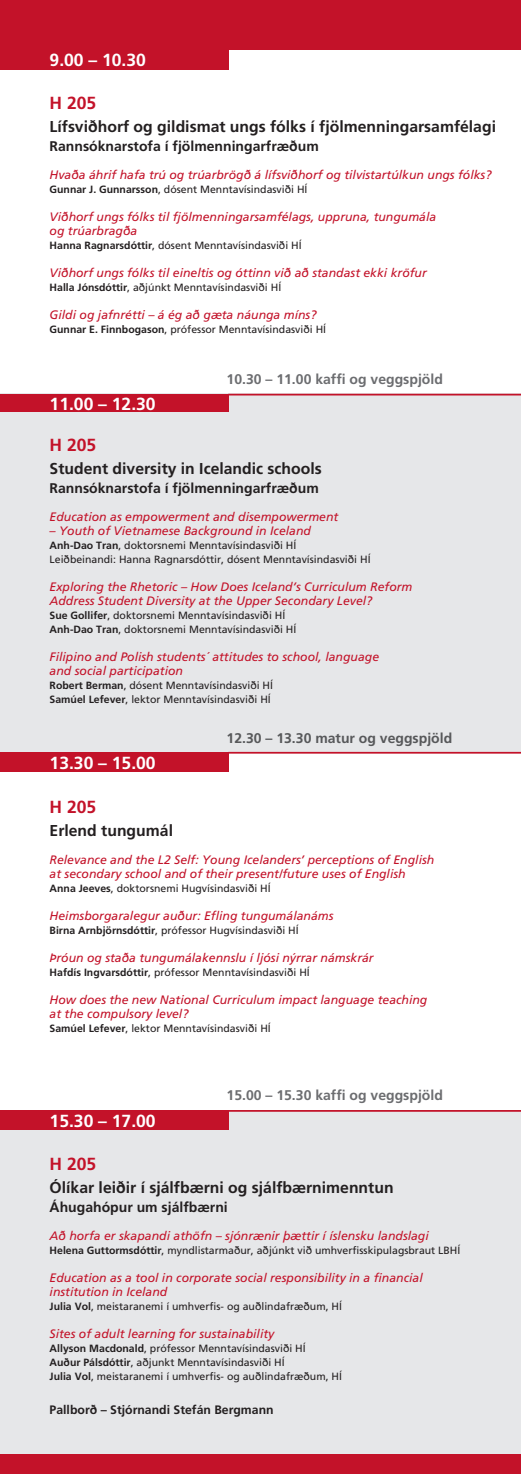
<style>
.page{position:relative;width:521px;height:1474px;background:#fff}
.page>*{position:absolute;margin:0;border:0;box-sizing:border-box;transform-origin:0 0}
.t1{font:700 17.5px "Frutiger";color:#fff}
.t2{font:700 17.5px "Frutiger";color:#c31229}
.t3{font:700 15.75px "Frutiger";color:#231f20}
.t4{font:700 14px "Frutiger";color:#231f20}
.t5{font:700 14px "Frutiger";color:#6c6d70}
.t6{font:700 14px "Frutiger";color:#57585a}
.t7{font:italic 12.25px/14px "Frutiger";color:#c31229}
.t8{font:700 12.25px "Frutiger";color:#231f20}
.t9{font:10.5px/14px "Frutiger";color:#231f20}
.s1{font-weight:700}
</style>
<div class="page">
<div style="left:0;top:1110px;width:521px;height:350px;background:#e6e7e9"></div>
<hr style="left:228px;top:1110px;width:293px;height:1px;background:#c31229">
<div style="left:0;top:394px;width:521px;height:358px;background:#e6e7e9"></div>
<div style="left:0;top:0;width:521px;height:50px;background:#c31229"></div>
<div style="left:0;top:45px;width:228px;height:24px;background:#c31229"></div>
<div style="left:0;top:394px;width:228px;height:17px;background:#c31229"></div>
<div style="left:0;top:752px;width:228px;height:19px;background:#c31229"></div>
<div style="left:0;top:1110px;width:228px;height:19px;background:#c31229"></div>
<hr style="left:228px;top:394px;width:293px;height:1px;background:#c31229">
<hr style="left:228px;top:752px;width:293px;height:1px;background:#c31229">
<div style="left:0;top:1453px;width:521px;height:20px;background:#c31229"></div>
<h1 class="t1" style="left:50px;top:50px;width:98px">9.00 – 10.30</h1>
<h1 class="t2" style="left:50px;top:93px;width:48px">H 205</h1>
<p class="t3" style="left:50px;top:117px;width:448px">Lífsviðhorf og gildismat ungs fólks í fjölmenningarsamfélagi</p>
<p class="t4" style="left:50px;top:138px;width:271px">Rannsóknarstofa í fjölmenningarfræðum</p>
<p class="t7" style="left:50px;top:168px;width:443px">Hvaða áhrif hafa trú og trúarbrögð á lífsviðhorf og tilvistartúlkun ungs fólks?</p>
<p class="t9" style="left:50px;top:183px;width:259px"><span class="s1">Gunnar J. Gunnarsson</span>, dósent Menntavísindasviði HÍ</p>
<p class="t7" style="left:50px;top:210px;width:388px">Viðhorf ungs fólks til fjölmenningarsamfélags, uppruna, tungumála og trúarbragða</p>
<p class="t9" style="left:50px;top:239px;width:254px"><span class="s1">Hanna Ragnarsdóttir</span>, dósent Menntavísindasviði HÍ</p>
<p class="t7" style="left:50px;top:266px;width:379px">Viðhorf ungs fólks til eineltis og óttinn við að standast ekki kröfur</p>
<p class="t9" style="left:50px;top:281px;width:233px"><span class="s1">Halla Jónsdóttir</span>, aðjúnkt Menntavísindasviði HÍ</p>
<p class="t7" style="left:50px;top:308px;width:268px">Gildi og jafnrétti – á ég að gæta náunga míns?</p>
<p class="t9" style="left:50px;top:323px;width:278px"><span class="s1">Gunnar E. Finnbogason</span>, prófessor Menntavísindasviði HÍ</p>
<h1 class="t1" style="left:50px;top:394px;width:108px">11.00 – 12.30</h1>
<p class="t5" style="left:227px;top:371px;width:218px">10.30 – 11.00 kaffi og veggspjöld</p>
<h1 class="t2" style="left:50px;top:434px;width:48px">H 205</h1>
<p class="t3" style="left:50px;top:459px;width:274px">Student diversity in Icelandic schools</p>
<p class="t4" style="left:50px;top:480px;width:271px">Rannsóknarstofa í fjölmenningarfræðum</p>
<p class="t7" style="left:50px;top:509px;width:290px">Education as empowerment and disempowerment</p>
<p class="t7" style="left:50px;top:523px;width:263px">– Youth of Vietnamese Background in Iceland</p>
<p class="t9" style="left:50px;top:538px;width:322px"><span class="s1">Anh-Dao Tran</span>, doktorsnemi Menntavísindasviði HÍ<br>Leiðbeinandi: Hanna Ragnarsdóttir, dósent Menntavísindasviði HÍ</p>
<p class="t7" style="left:50px;top:579px;width:364px">Exploring the Rhetoric – How Does Iceland’s Curriculum Reform<br>Address Student Diversity at the Upper Secondary Level?</p>
<p class="t9" style="left:50px;top:608px;width:248px"><span class="s1">Sue Gollifer</span>, doktorsnemi Menntavísindasviði HÍ<br><span class="s1">Anh-Dao Tran</span>, doktorsnemi Menntavísindasviði HÍ</p>
<p class="t7" style="left:50px;top:649px;width:331px">Filipino and Polish students´ attitudes to school, language and social participation</p>
<p class="t9" style="left:50px;top:678px;width:225px"><span class="s1">Robert Berman</span>, dósent Menntavísindasviði HÍ<br><span class="s1">Samúel Lefever</span>, lektor Menntavísindasviði HÍ</p>
<h1 class="t1" style="left:50px;top:752px;width:108px">13.30 – 15.00</h1>
<p class="t6" style="left:227px;top:729px;width:227px">12.30 – 13.30 matur og veggspjöld</p>
<h1 class="t2" style="left:50px;top:796px;width:48px">H 205</h1>
<p class="t3" style="left:50px;top:821px;width:125px">Erlend tungumál</p>
<p class="t7" style="left:50px;top:852px;width:386px">Relevance and the L2 Self: Young Icelanders’ perceptions of English at secondary school and of their present/future uses of English</p>
<p class="t9" style="left:50px;top:880px;width:223px"><span class="s1">Anna Jeeves</span>, doktorsnemi Hugvísindasviði HÍ</p>
<p class="t7" style="left:50px;top:908px;width:285px">Heimsborgaralegur auður: Efling tungumálanáms</p>
<p class="t9" style="left:50px;top:922px;width:251px"><span class="s1">Birna Arnbjörnsdóttir</span>, prófessor Hugvísindasviði HÍ</p>
<p class="t7" style="left:50px;top:950px;width:326px">Þróun og staða tungumálakennslu í ljósi nýrrar námskrár</p>
<p class="t9" style="left:50px;top:964px;width:262px"><span class="s1">Hafdís Ingvarsdóttir</span>, prófessor Menntavísindasviði HÍ</p>
<p class="t7" style="left:50px;top:992px;width:379px">How does the new National Curriculum impact language teaching at the compulsory level?</p>
<p class="t9" style="left:50px;top:1020px;width:223px"><span class="s1">Samúel Lefever</span>, lektor Menntavísindasviði HÍ</p>
<h1 class="t1" style="left:50px;top:1110px;width:108px">15.30 – 17.00</h1>
<p class="t5" style="left:227px;top:1086px;width:218px">15.00 – 15.30 kaffi og veggspjöld</p>
<h1 class="t2" style="left:50px;top:1153px;width:48px">H 205</h1>
<p class="t3" style="left:50px;top:1178px;width:345px">Ólíkar leiðir í sjálfbærni og sjálfbærnimenntun</p>
<p class="t4" style="left:50px;top:1199px;width:180px">Áhugahópur um sjálfbærni</p>
<p class="t7" style="left:50px;top:1228px;width:381px">Að horfa er skapandi athöfn – sjónrænir þættir í íslensku landslagi</p>
<p class="t9" style="left:50px;top:1243px;width:412px"><span class="s1">Helena Guttormsdóttir</span>, myndlistarmaður, aðjúnkt við umhverfisskipulagsbraut LBHÍ</p>
<p class="t7" style="left:50px;top:1270px;width:375px">Education as a tool in corporate social responsibility in a financial institution in Iceland</p>
<p class="t9" style="left:50px;top:1299px;width:294px"><span class="s1">Julia Vol</span>, meistaranemi í umhverfis- og auðlindafræðum, HÍ</p>
<p class="t7" style="left:50px;top:1326px;width:226px">Sites of adult learning for sustainability</p>
<p class="t9" style="left:50px;top:1341px;width:294px"><span class="s1">Allyson Macdonald</span>, prófessor Menntavísindasviði HÍ<br><span class="s1">Auður Pálsdóttir</span>, aðjunkt Menntavísindasviði HÍ<br><span class="s1">Julia Vol</span>, meistaranemi í umhverfis- og auðlindafræðum, HÍ</p>
<p class="t8" style="left:50px;top:1401px;width:225px">Pallborð – Stjórnandi Stefán Bergmann</p>
</div>
